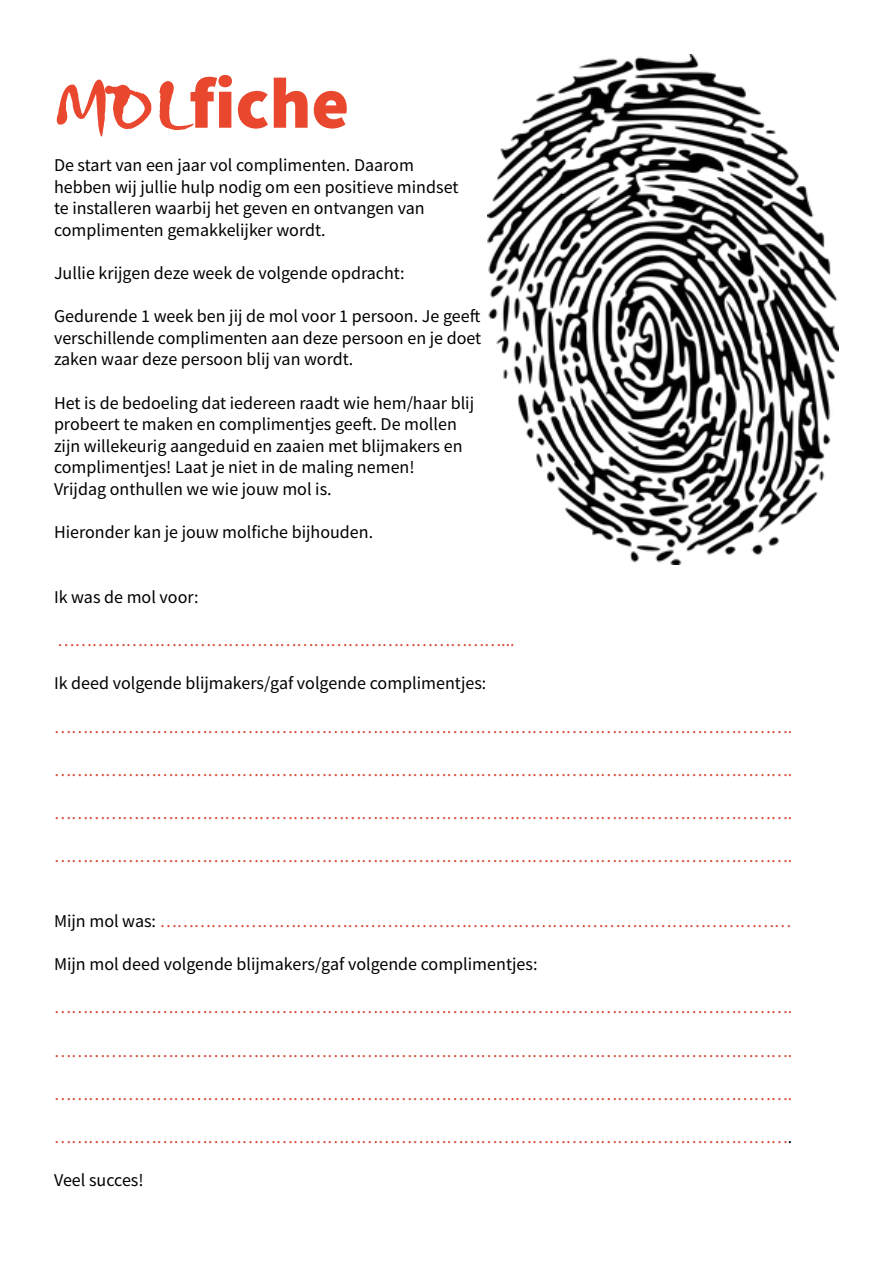
<style>
.page{position:relative;width:893px;height:1263px;background:#fff}
.page>*{position:absolute;margin:0;border:0;box-sizing:border-box;transform-origin:0 0}
.t1{font:900 72px "Source Sans Pro";color:#e9482f}
.t2{font:18px/21.6px "Source Sans Pro";color:#000}
.t3{font:18px "Source Sans Pro";color:#d84c3a}
.s1{font-family:"Gizmo";font-weight:400;font-size:90px}
.s2{color:#000}
</style>
<div class="page">
<img style="left:488px;top:54px;width:351px;height:510px">
<h1 class="t1" style="left:54px;top:54px;width:297px"><span class="s1">MOL</span>fiche</h1>
<p class="t2" style="left:54px;top:154px;width:406px">De start van een jaar vol complimenten. Daarom hebben wij jullie hulp nodig om een positieve mindset te installeren waarbij het geven en ontvangen van complimenten gemakkelijker wordt.</p>
<p class="t2" style="left:54px;top:262px;width:352px">Jullie krijgen deze week de volgende opdracht:</p>
<p class="t2" style="left:54px;top:305px;width:429px;text-align:justify">Gedurende 1 week ben jij de mol voor 1 persoon. Je geeft verschillende complimenten aan deze persoon en je doet zaken waar deze persoon blij van wordt.</p>
<p class="t2" style="left:54px;top:392px;width:422px">Het is de bedoeling dat iedereen raadt wie hem/haar blij probeert te maken en complimentjes geeft. De mollen zijn willekeurig aangeduid en zaaien met blijmakers en complimentjes! Laat je niet in de maling nemen!<br>Vrijdag onthullen we wie jouw mol is.</p>
<p class="t2" style="left:54px;top:521px;width:321px">Hieronder kan je jouw molfiche bijhouden.</p>
<p class="t2" style="left:54px;top:586px;width:146px">Ik was de mol voor:</p>
<p class="t3" style="left:58px;top:629px;width:459px">……………………………………………………………………...</p>
<p class="t2" style="left:54px;top:672px;width:434px">Ik deed volgende blijmakers/gaf volgende complimentjes:</p>
<p class="t3" style="left:54px;top:715px;width:740px">………………………………………………………………………………………………………………….</p>
<p class="t3" style="left:54px;top:758px;width:740px">………………………………………………………………………………………………………………….</p>
<p class="t3" style="left:54px;top:802px;width:740px">………………………………………………………………………………………………………………….</p>
<p class="t3" style="left:54px;top:845px;width:740px">………………………………………………………………………………………………………………….</p>
<p class="t3" style="left:54px;top:910px;width:739px"><span class="s2">Mijn mol was:</span> …………………………………………………………………………………………………</p>
<p class="t2" style="left:54px;top:953px;width:485px">Mijn mol deed volgende blijmakers/gaf volgende complimentjes:</p>
<p class="t3" style="left:54px;top:996px;width:740px">………………………………………………………………………………………………………………….</p>
<p class="t3" style="left:54px;top:1039px;width:740px">………………………………………………………………………………………………………………….</p>
<p class="t3" style="left:54px;top:1082px;width:740px">………………………………………………………………………………………………………………….</p>
<p class="t3" style="left:54px;top:1126px;width:740px">…………………………………………………………………………………………………………………<span class="s2">.</span></p>
<p class="t2" style="left:54px;top:1169px;width:91px">Veel succes!</p>
</div>
